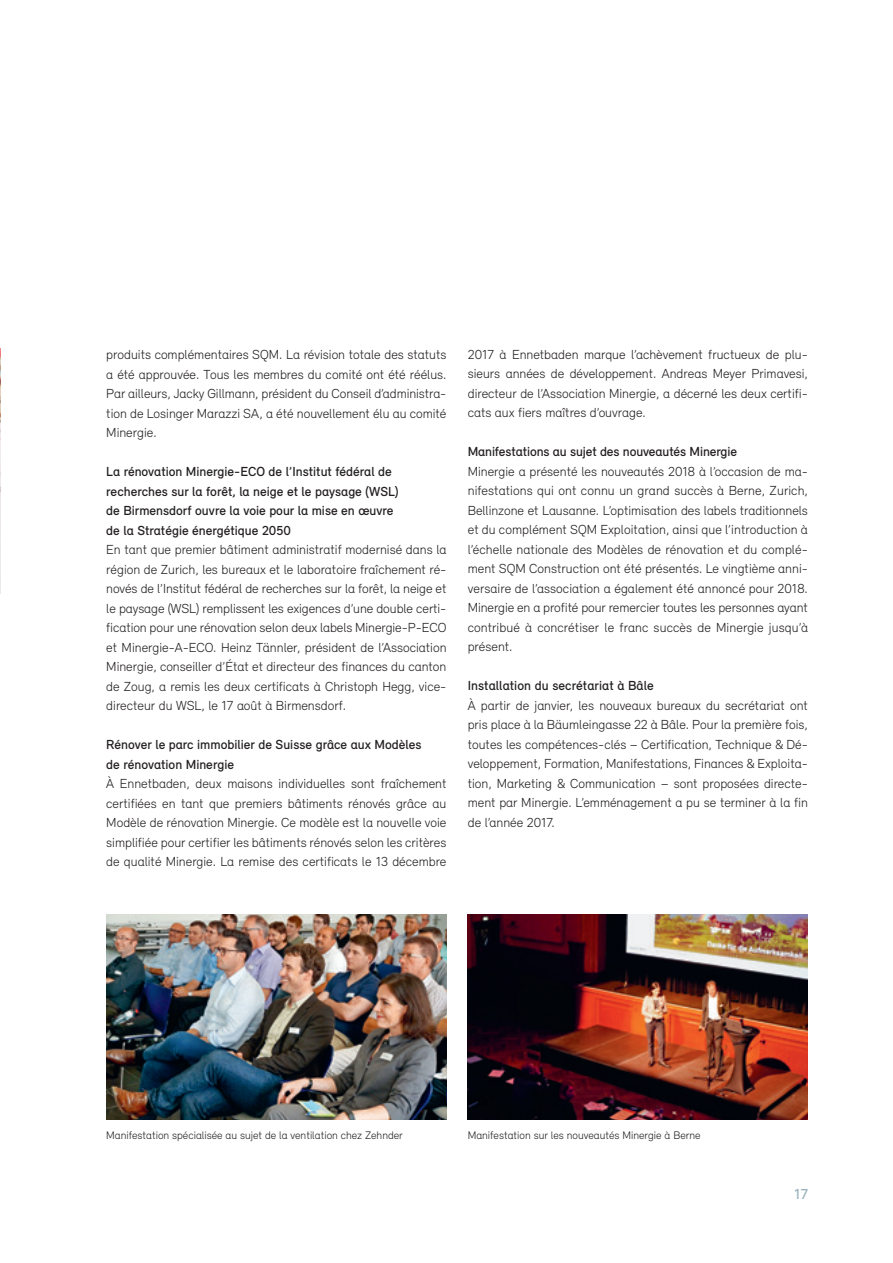
<style>
.page{position:relative;width:893px;height:1263px;background:#fff}
.page>*{position:absolute;margin:0;border:0;box-sizing:border-box;transform-origin:0 0}
.t1{font:500 15px "Relevant";color:#9bb4bd}
.t2{font:300 13.5px/19.5px "Relevant";color:#231f20;text-align:justify}
.t3{font:500 13.5px/19.5px "Relevant";color:#231f20}
.t4{font:300 11.25px "Relevant";color:#231f20}
</style>
<div class="page">
<img style="left:468px;top:914px;width:340px;height:206px">
<img style="left:0;top:349px;width:1px;height:244px">
<img style="left:106px;top:914px;width:340px;height:206px">
<p class="t2" style="left:106px;top:345px;width:342px">produits complémentaires SQM. La révision totale des statuts a été approuvée. Tous les membres du comité ont été réélus.<br>Par ailleurs, Jacky Gillmann, président du Conseil d’administra&shy;tion de Losinger Marazzi SA, a été nouvellement élu au comité Minergie.</p>
<p class="t3" style="left:106px;top:462px;width:294px">La rénovation Minergie-ECO de l’Institut fédéral de recherches sur la forêt, la neige et le paysage (WSL) de Birmensdorf ouvre la voie pour la mise en œuvre de la Stratégie énergétique 2050</p>
<p class="t2" style="left:106px;top:539px;width:342px">En tant que premier bâtiment administratif modernisé dans la région de Zurich, les bureaux et le laboratoire fraîchement ré&shy;novés de l’Institut fédéral de recherches sur la forêt, la neige et le paysage (WSL) remplissent les exigences d’une double certi&shy;fication pour une rénovation selon deux labels Minergie-P-ECO et Minergie-A-ECO. Heinz Tännler, président de l’Association Minergie, conseiller d’État et directeur des finances du canton de Zoug, a remis les deux certificats à Christoph Hegg, vice&shy;directeur du WSL, le 17 août à Birmensdorf.</p>
<p class="t3" style="left:106px;top:735px;width:317px">Rénover le parc immobilier de Suisse grâce aux Modèles de rénovation Minergie</p>
<p class="t2" style="left:106px;top:773px;width:342px">À Ennetbaden, deux maisons individuelles sont fraîchement certifiées en tant que premiers bâtiments rénovés grâce au Modèle de rénovation Minergie. Ce modèle est la nouvelle voie simplifiée pour certifier les bâtiments rénovés selon les critères de qualité Minergie. La remise des certificats le 13 décembre</p>
<p class="t2" style="left:468px;top:344px;width:342px">2017 à Ennetbaden marque l’achèvement fructueux de plu&shy;sieurs années de développement. Andreas Meyer Primavesi, directeur de l’Association Minergie, a décerné les deux certifi&shy;cats aux fiers maîtres d’ouvrage.</p>
<p class="t3" style="left:468px;top:442px;width:271px">Manifestations au sujet des nouveautés Minergie</p>
<p class="t2" style="left:468px;top:461px;width:342px">Minergie a présenté les nouveautés 2018 à l’occasion de ma&shy;nifestations qui ont connu un grand succès à Berne, Zurich, Bellinzone et Lausanne. L’optimisation des labels traditionnels et du complément SQM Exploitation, ainsi que l’introduction à l’échelle nationale des Modèles de rénovation et du complé&shy;ment SQM Construction ont été présentés. Le vingtième anni&shy;versaire de l’association a également été annoncé pour 2018.<br>Minergie en a profité pour remercier toutes les personnes ayant contribué à concrétiser le franc succès de Minergie jusqu’à présent.</p>
<p class="t3" style="left:468px;top:676px;width:188px">Installation du secrétariat à Bâle</p>
<p class="t2" style="left:468px;top:695px;width:342px">À partir de janvier, les nouveaux bureaux du secrétariat ont pris place à la Bäumleingasse 22 à Bâle. Pour la première fois, toutes les compétences-clés – Certification, Technique &amp; Dé&shy;veloppement, Formation, Manifestations, Finances &amp; Exploita&shy;tion, Marketing &amp; Communication – sont proposées directe&shy;ment par Minergie. L’emménagement a pu se terminer à la fin de l’année 2017.</p>
<p class="t4" style="left:106px;top:1129px;width:298px">Manifestation spécialisée au sujet de la ventilation chez Zehnder</p>
<p class="t4" style="left:468px;top:1129px;width:234px">Manifestation sur les nouveautés Minergie à Berne</p>
<p class="t1" style="left:794px;top:1185px;width:16px">17</p>
</div>
